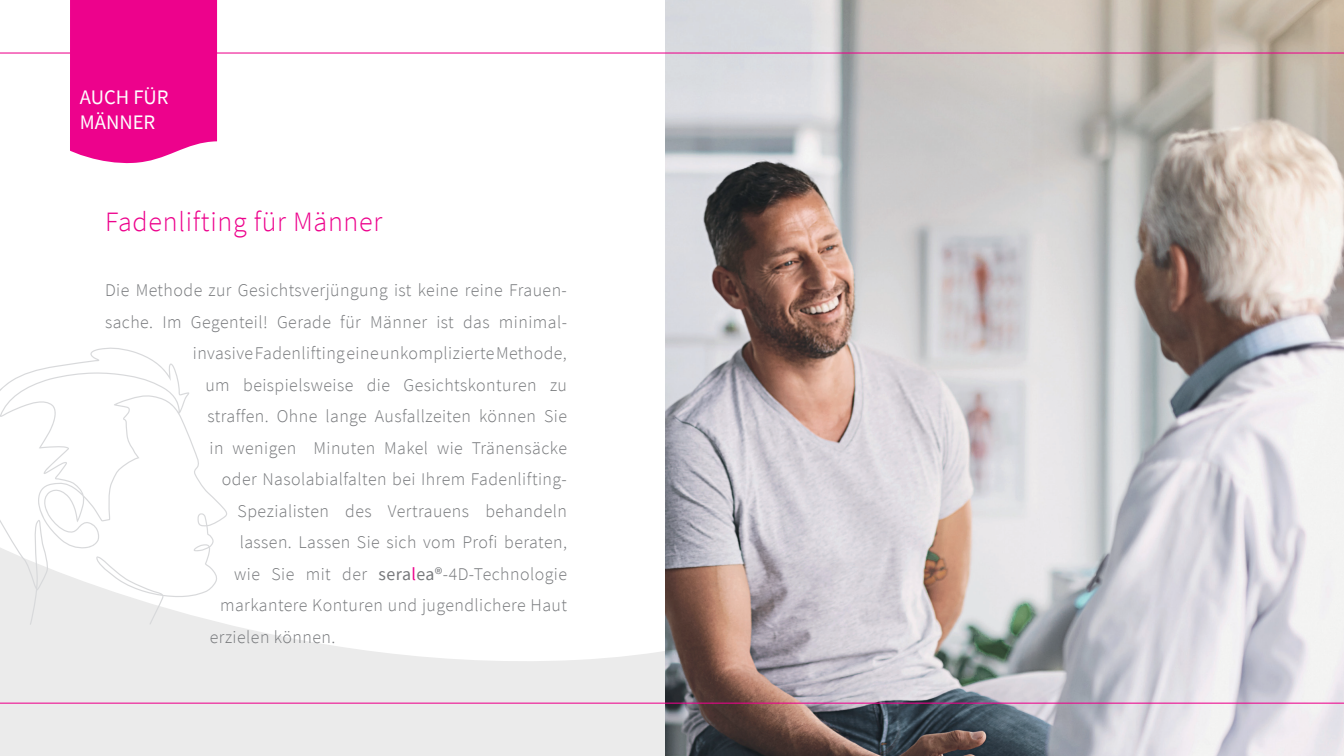
<style>
.page{position:relative;width:1344px;height:756px;background:#ebebeb}
.page>*{position:absolute;margin:0;border:0;box-sizing:border-box;transform-origin:0 0}
.t1{font:300 28px "Source Sans Pro";letter-spacing:.025em;color:#ed028c}
.t2{font:20.65px/24.8px "Source Sans Pro";color:#fff}
.t3{font:300 17.85px "Source Sans Pro";letter-spacing:.025em;color:#76787b}
.s1{font-weight:400}
.s2{font-weight:400;color:#ed028c}
</style>
<div class="page">
<div style="left:0;top:0;width:665px;height:661px;background:#fff"></div>
<img style="left:665px;top:0;width:679px;height:756px">
<hr style="left:0;top:703px;width:1344px;height:1px;background:#ed028c">
<hr style="left:0;top:52px;width:1344px;height:2px;background:#ed028c">
<div style="left:70px;top:0;width:147px;height:165px;background:#ed028c"></div>
<svg style="left:0;top:347px;width:227px;height:278px;fill:#fff"></svg>
<p class="t2" style="left:80px;top:84px;width:90px">AUCH FÜR<br>MÄNNER</p>
<h1 class="t1" style="left:105px;top:205px;width:279px">Fadenlifting für Männer</h1>
<p class="t3" style="left:105px;top:279px;width:463px">Die Methode zur Gesichtsverjüngung ist keine reine Frauen-</p>
<p class="t3" style="left:105px;top:311px;width:464px">sache. Im Gegenteil! Gerade für Männer ist das minimal-</p>
<p class="t3" style="left:193px;top:342px;width:375px">invasive Fadenlifting eine unkomplizierte Methode,</p>
<p class="t3" style="left:205px;top:374px;width:363px">um beispielsweise die Gesichtskonturen zu</p>
<p class="t3" style="left:208px;top:405px;width:361px">straffen. Ohne lange Ausfallzeiten können Sie</p>
<p class="t3" style="left:210px;top:437px;width:359px">in wenigen Minuten Makel wie Tränensäcke</p>
<p class="t3" style="left:222px;top:468px;width:347px">oder Nasolabialfalten bei Ihrem Fadenlifting-</p>
<p class="t3" style="left:238px;top:500px;width:331px">Spezialisten des Vertrauens behandeln</p>
<p class="t3" style="left:240px;top:531px;width:329px">lassen. Lassen Sie sich vom Profi beraten,</p>
<p class="t3" style="left:234px;top:563px;width:334px">wie Sie mit der <span class="s1">SERA</span><span class="s2">L</span><span class="s1">EA®</span>-4D-Technologie</p>
<p class="t3" style="left:220px;top:594px;width:348px">markantere Konturen und jugendlichere Haut</p>
<p class="t3" style="left:210px;top:626px;width:127px">erzielen können.</p>
</div>
